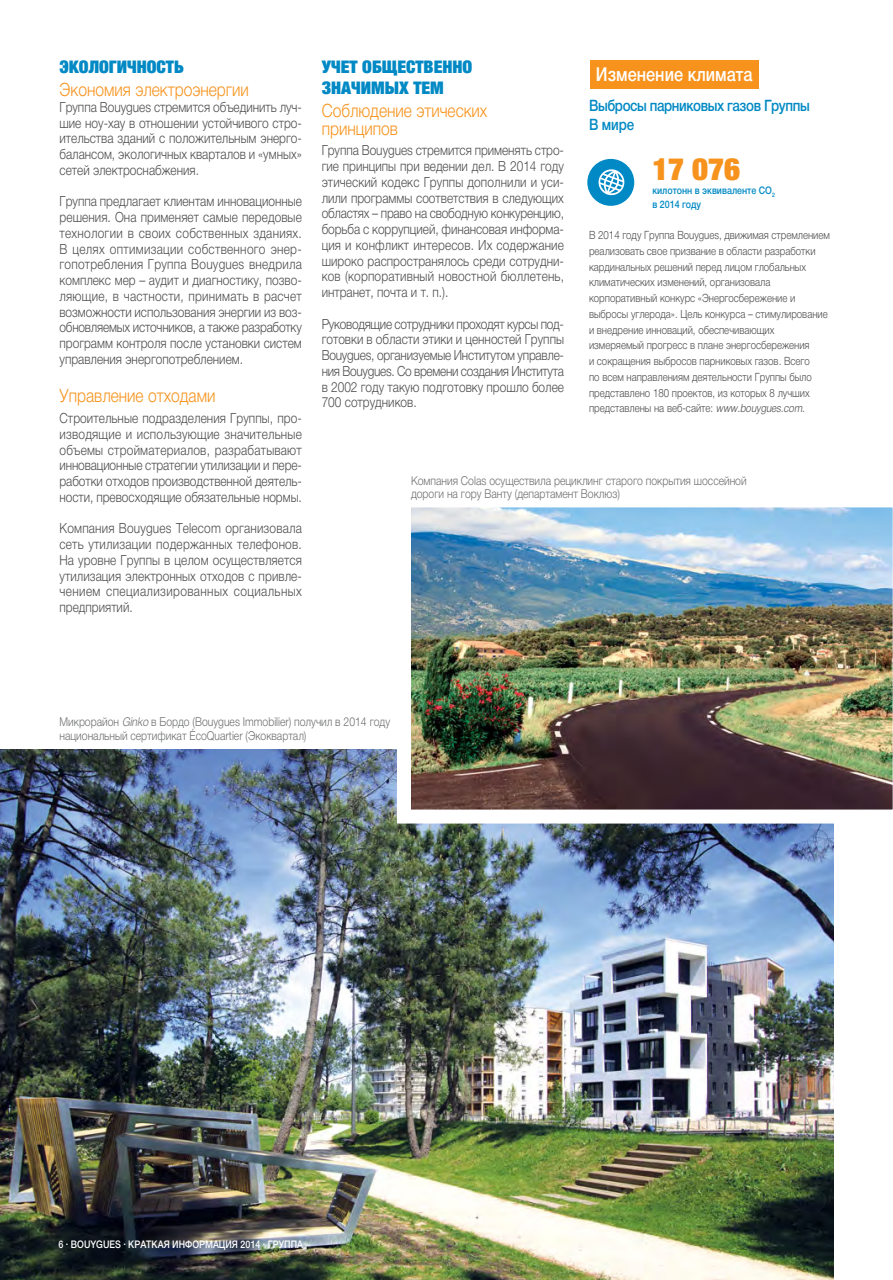
<style>
.page{position:relative;width:893px;height:1280px;background:#fff}
.page>*{position:absolute;margin:0;border:0;box-sizing:border-box;transform-origin:0 0}
.t1{font:900 condensed 30.62px "Helvetica Neue LTCYR";color:#f7931d}
.t2{font:500 19.25px "Helvetica Neue LTCYR";color:#fff;scale:.85 1}
.t3{font:300 18.38px/17.5px "Helvetica Neue LTCYR";color:#f7931d;scale:.85 1}
.t4{font:900 condensed 17.5px/21px "Helvetica Neue LTCYR";color:#0089c4}
.t5{font:500 15.75px/18.9px "Helvetica Neue LTCYR";letter-spacing:-.03em;color:#0089c4;scale:.85 1}
.t6{font:300 14px/15.8px "Helvetica Neue LTCYR";color:#4c4c4e;text-align:justify;scale:.85 1}
.t7{font:300 12.25px/13.7px "Helvetica Neue LTCYR";color:#6d6e70;scale:.85 1}
.t8{font:300 11.38px/15.8px "Helvetica Neue LTCYR";color:#4c4c4e;scale:.85 1}
.t9{font:500 10.5px "Helvetica Neue LTCYR";color:#fff;scale:.85 1}
.t10{font:500 10.5px/14px "Helvetica Neue LTCYR";color:#0089c4;scale:.85 1}
.s1{font-style:italic}
.s2{font-family:"Helvetica Neue"}
</style>
<div class="page">
<img style="left:0;top:749px;width:833px;height:531px">
<div style="left:587px;top:159px;width:47px;height:47px;background:#0089c4;border-radius:50%"></div>
<svg style="left:598px;top:169px;width:27px;height:27px"></svg>
<img style="left:397px;top:507px;width:496px;height:316px">
<div style="left:590px;top:60px;width:169px;height:29px;background:#f7931d"></div>
<p class="t4" style="left:60px;top:58px;width:126px">ЭКОЛОГИЧНОСТЬ</p>
<h3 class="t3" style="left:60px;top:83px;width:224px">Экономия электроэнергии</h3>
<p class="t6" style="left:60px;top:100px;width:287px">Группа Bouygues стремится объединить луч&shy;шие ноу-хау в отношении устойчивого стро&shy;ительства зданий с положительным энерго&shy;балансом, экологичных кварталов и «умных» сетей электроснабжения.</p>
<p class="t6" style="left:60px;top:195px;width:287px">Группа предлагает клиентам инновационные решения. Она применяет самые передовые технологии в своих собственных зданиях.<br>В целях оптимизации собственного энер&shy;гопотребления Группа Bouygues внедрила комплекс мер – аудит и диагностику, позво&shy;ляющие, в частности, принимать в расчет возможности использования энергии из воз&shy;обновляемых источников, а также разработку программ контроля после установки систем управления энергопотреблением.</p>
<h3 class="t3" style="left:60px;top:389px;width:185px">Управление отходами</h3>
<p class="t6" style="left:60px;top:412px;width:287px">Строительные подразделения Группы, про&shy;изводящие и использующие значительные объемы стройматериалов, разрабатывают инновационные стратегии утилизации и пере&shy;работки отходов производственной деятель&shy;ности, превосходящие обязательные нормы.</p>
<p class="t6" style="left:60px;top:522px;width:287px">Компания Bouygues Telecom организовала сеть утилизации подержанных телефонов.<br>На уровне Группы в целом осуществляется утилизация электронных отходов с привле&shy;чением специализированных социальных предприятий.</p>
<p class="t4" style="left:322px;top:58px;width:152px">УЧЕТ ОБЩЕСТВЕННО<br>ЗНАЧИМЫХ ТЕМ</p>
<h3 class="t3" style="left:322px;top:104px;width:197px">Соблюдение этических принципов</h3>
<p class="t6" style="left:322px;top:144px;width:287px">Группа Bouygues стремится применять стро&shy;гие принципы при ведении дел. В 2014 году этический кодекс Группы дополнили и уси&shy;лили программы соответствия в следующих областях – право на свободную конкуренцию, борьба с коррупцией, финансовая информа&shy;ция и конфликт интересов. Их содержание широко распространялось среди сотрудни&shy;ков (корпоративный новостной бюллетень, интранет, почта и т. п.).</p>
<p class="t6" style="left:322px;top:317px;width:287px">Руководящие сотрудники проходят курсы под&shy;готовки в области этики и ценностей Группы Bouygues, организуемые Институтом управле&shy;ния Bouygues. Со времени создания Института в 2002 году такую подготовку прошло более 700 сотрудников.</p>
<h2 class="t2" style="left:596px;top:67px;width:186px">Изменение климата</h2>
<p class="t5" style="left:589px;top:98px;width:261px">Выбросы парниковых газов Группы<br>В мире</p>
<h1 class="t1" style="left:652px;top:158px;width:89px">17 076</h1>
<p class="t10" style="left:652px;top:184px;width:146px">килотонн в эквиваленте CO<sub>2 </sub>в 2014 году</p>
<p class="t8" style="left:589px;top:228px;width:285px">В 2014 году Группа Bouygues, движимая стремлением реализовать свое призвание в области разработки кардинальных решений перед лицом глобальных климатических изменений, организовала корпоративный конкурс «Энергосбережение и выбросы углерода». Цель конкурса – стимулирование и внедрение инноваций, обеспечивающих измеряемый прогресс в плане энергосбережения<br>и сокращения выбросов парниковых газов. Всего<br>по всем направлениям деятельности Группы было представлено 180 проектов, из которых 8 лучших представлены на веб-сайте: <span class="s1">www.bouygues.com.</span></p>
<p class="t7" style="left:411px;top:475px;width:396px">Компания Colas осуществила рециклинг старого покрытия шоссейной дороги на гору Ванту (департамент Воклюз)</p>
<p class="t7" style="left:60px;top:716px;width:391px">Микрорайон <span class="s1">Ginko</span> в Бордо (Bouygues Immobilier) получил в 2014 году национальный сертификат <span class="s2">É</span>coQuartier (Экоквартал)</p>
<p class="t9" style="left:59px;top:1240px;width:289px">6 . BOUYGUES . КРАТКАЯ ИНФОРМАЦИЯ 2014 . ГРУППА</p>
</div>
